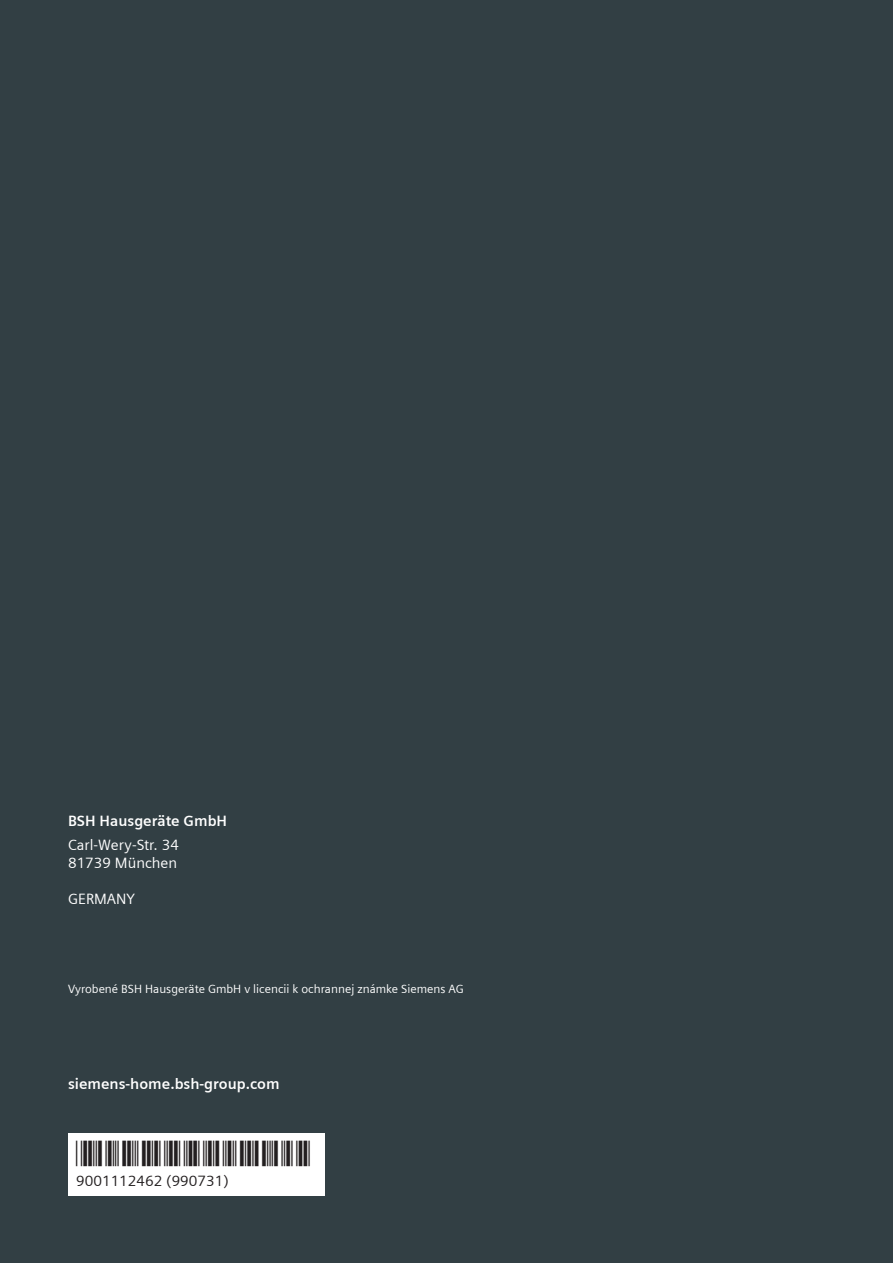
<style>
.page{position:relative;width:893px;height:1263px;background:#323f44}
.page>*{position:absolute;margin:0;border:0;box-sizing:border-box;transform-origin:0 0}
.t1{font:700 15px "Siemens Sans";color:#fff}
.t2{font:15px/18px "Siemens Sans";color:#fff}
.t3{font:15px "Siemens Sans";color:#231f20}
.t4{font:12px "Siemens Sans";color:#fff}
</style>
<div class="page">
<div style="left:68px;top:1134px;width:257px;height:62px;background:#fff"></div>
<p class="t1" style="left:68px;top:812px;width:161px">BSH Hausgeräte GmbH</p>
<p class="t2" style="left:68px;top:836px;width:112px">Carl-Wery-Str. 34<br>81739 München</p>
<p class="t2" style="left:68px;top:890px;width:68px">GERMANY</p>
<p class="t4" style="left:68px;top:982px;width:397px">Vyrobené BSH Hausgeräte GmbH v licencii k ochrannej známke Siemens AG</p>
<p class="t1" style="left:68px;top:1075px;width:213px">siemens-home.bsh-group.com</p>
<p class="t3" style="left:76px;top:1172px;width:154px">9001112462 (990731)</p>
</div>
